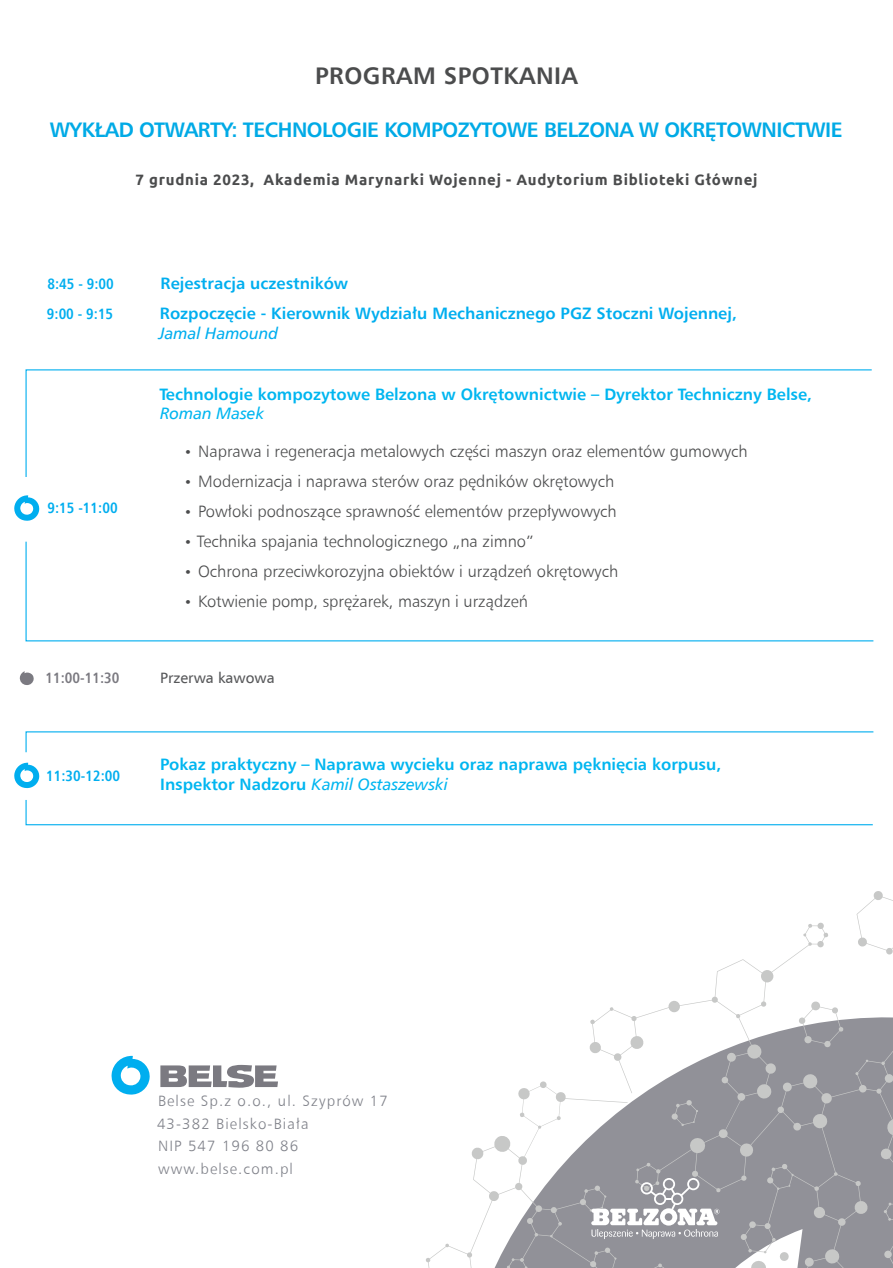
<style>
.page{position:relative;width:893px;height:1268px;background:#fff}
.page>*{position:absolute;margin:0;border:0;box-sizing:border-box;transform-origin:0 0}
.t1{font:700 24px "Humnst 777 EU";letter-spacing:.02em;color:#4b4c4d}
.t2{font:700 21px "Humnst 777 EU";letter-spacing:-.025em;color:#00aae6}
.t3{font:16.5px "Humnst 777 Lt EU";color:#4b4c4d}
.t4{font:700 16.5px/19.8px "Humnst 777 EU";color:#00b6f0}
.t5{font:700 16.5px/30.2px "Humnst 777 EU";color:#00aeef}
.t6{font:italic 16.5px "Humnst 777 EU";color:#00aeef}
.t7{font:italic 16.5px "Humnst 777 EU";color:#00b6f0}
.t8{font:15px/22.5px "Humnst 777 Lt EU";letter-spacing:.075em;color:#80828a}
.t9{font:700 15px "Ubuntu";letter-spacing:.05em;color:#4b4c4d}
.t10{font:700 15px/30.3px "Humnst 777 Cn EU";color:#00aeef}
.t11{font:15px "Humnst 777 EU";color:#57585a}
.t12{font:700 15px "Humnst 777 Cn EU";color:#7b7a81}
.s1{font-size:13.5px}
.s2{font-weight:400;font-style:italic}
</style>
<div class="page">
<svg style="left:19px;top:671px;width:15px;height:14px"></svg>
<svg style="left:14px;top:495px;width:26px;height:26px"></svg>
<svg style="left:426px;top:891px;width:467px;height:376px"></svg>
<svg style="left:25px;top:369px;width:847px;height:108px"></svg>
<svg style="left:25px;top:731px;width:849px;height:22px"></svg>
<svg style="left:25px;top:541px;width:849px;height:101px"></svg>
<svg style="left:25px;top:800px;width:848px;height:25px"></svg>
<svg style="left:14px;top:762px;width:26px;height:26px"></svg>
<svg style="left:160px;top:1064px;width:118px;height:23px"></svg>
<svg style="left:111px;top:1055px;width:39px;height:39px"></svg>
<h1 class="t1" style="left:315px;top:60px;width:264px">PROGRAM SPOTKANIA</h1>
<p class="t2" style="left:50px;top:116px;width:794px">WYKŁAD OTWARTY: TECHNOLOGIE KOMPOZYTOWE BELZONA W OKRĘTOWNICTWIE</p>
<p class="t9" style="left:135px;top:170px;width:624px">7 grudnia 2023, Akademia Marynarki Wojennej - Audytorium Biblioteki Głównej</p>
<p class="t10" style="left:47px;top:268px;width:69px">8:45 - 9:00<br>9:00 - 9:15</p>
<p class="t10" style="left:47px;top:493px;width:72px">9:15 -11:00</p>
<p class="t12" style="left:45px;top:668px;width:76px">11:00-11:30</p>
<p class="t10" style="left:46px;top:760px;width:76px">11:30-12:00</p>
<p class="t5" style="left:160px;top:268px;width:578px">Rejestracja uczestników<br>Rozpoczęcie - Kierownik Wydziału Mechanicznego PGZ Stoczni Wojennej,</p>
<p class="t6" style="left:159px;top:323px;width:121px">Jamal Hamound</p>
<p class="t4" style="left:159px;top:383px;width:654px">Technologie kompozytowe Belzona w Okrętownictwie – Dyrektor Techniczny Belse,</p>
<p class="t7" style="left:160px;top:403px;width:106px">Roman Masek</p>
<p class="t3" style="left:184px;top:441px;width:565px"><span class="s1">•</span> Naprawa i regeneracja metalowych części maszyn oraz elementów gumowych</p>
<p class="t3" style="left:184px;top:471px;width:431px"><span class="s1">•</span> Modernizacja i naprawa sterów oraz pędników okrętowych</p>
<p class="t3" style="left:184px;top:501px;width:434px"><span class="s1">•</span> Powłoki podnoszące sprawność elementów przepływowych</p>
<p class="t3" style="left:184px;top:531px;width:351px"><span class="s1">•</span> Technika spajania technologicznego „na zimno”</p>
<p class="t3" style="left:184px;top:561px;width:435px"><span class="s1">•</span> Ochrona przeciwkorozyjna obiektów i urządzeń okrętowych</p>
<p class="t3" style="left:184px;top:591px;width:345px"><span class="s1">•</span> Kotwienie pomp, sprężarek, maszyn i urządzeń</p>
<p class="t11" style="left:160px;top:668px;width:116px">Przerwa kawowa</p>
<p class="t4" style="left:160px;top:754px;width:563px">Pokaz praktyczny – Naprawa wycieku oraz naprawa pęknięcia korpusu,<br>Inspektor Nadzoru <span class="s2">Kamil Ostaszewski</span></p>
<p class="t8" style="left:157px;top:1089px;width:232px">Belse Sp.z o.o., ul. Szyprów 17<br>43-382 Bielsko-Biała<br>NIP 547 196 80 86 www.belse.com.pl</p>
</div>
